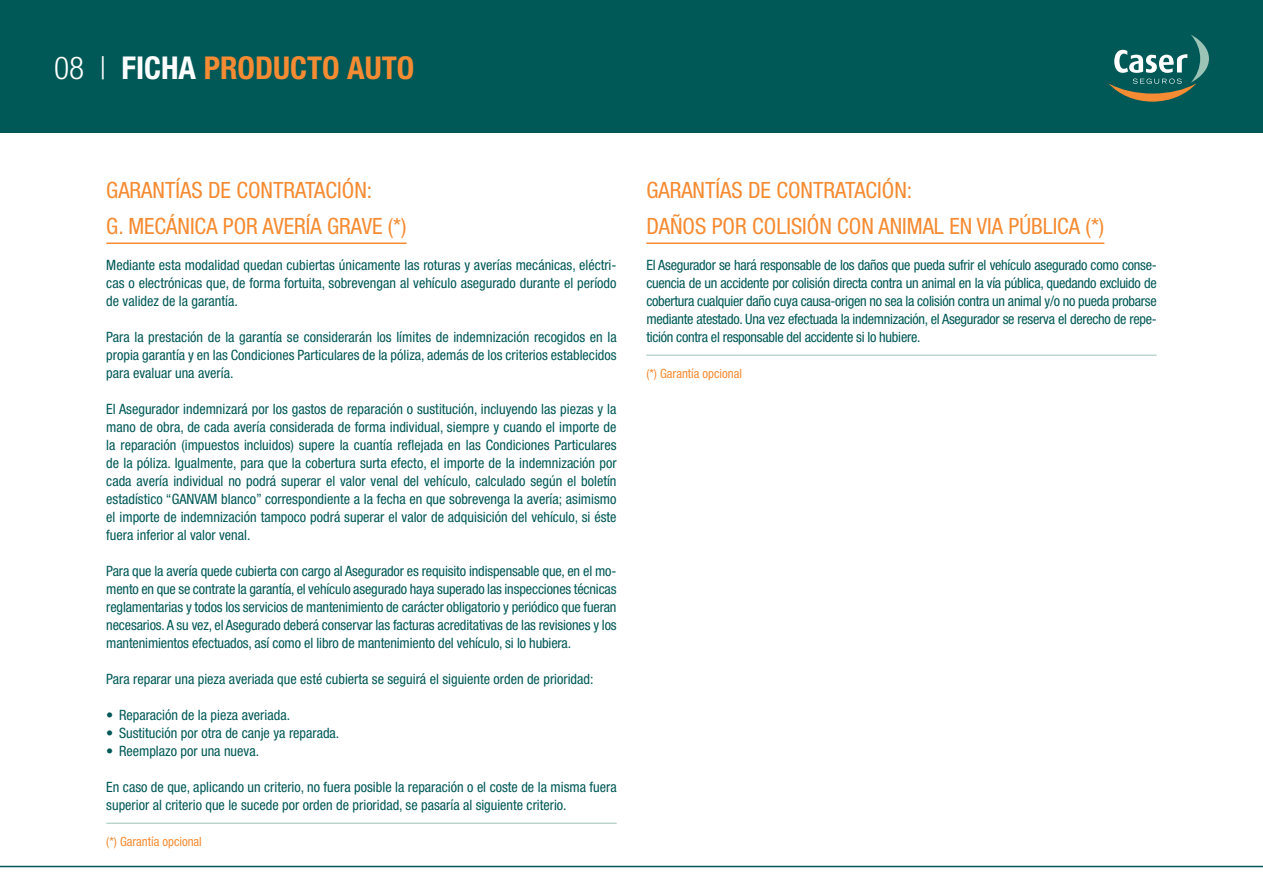
<style>
.page{position:relative;width:1263px;height:893px;background:#fff}
.page>*{position:absolute;margin:0;border:0;box-sizing:border-box;transform-origin:0 0}
.t1{font:700 condensed 31.5px "Helvetica Neue";color:#f58b32}
.t2{font:condensed 22.5px/36px "Helvetica Neue";color:#f58b32}
.t3{font:condensed 14.25px/18px "Helvetica Neue";color:#005957;text-align:justify}
.t4{font:condensed 12.75px "Helvetica Neue";color:#f58b32}
.s1{font-weight:300;color:#fff}
.s2{color:#fff}
</style>
<div class="page">
<div style="left:0;top:0;width:1263px;height:132px;background:#005957"></div>
<svg style="left:1109px;top:35px;width:100px;height:67px"></svg>
<hr style="left:0;top:866px;width:1263px;height:1px;background:#005957">
<hr style="left:106px;top:243px;width:301px;height:1px;background:#f58b32">
<hr style="left:106px;top:823px;width:511px;height:1px;background:#9bc3b6">
<hr style="left:646px;top:243px;width:458px;height:1px;background:#f58b32">
<hr style="left:646px;top:355px;width:511px;height:1px;background:#9bc3b6">
<h1 class="t1" style="left:54px;top:48px;width:328px"><span class="s1">08 |</span> <span class="s2">FICHA</span> PRODUCTO AUTO</h1>
<h2 class="t2" style="left:106px;top:172px;width:302px">GARANTÍAS DE CONTRATACIÓN:<br>G. MECÁNICA POR AVERÍA GRAVE (*)</h2>
<p class="t3" style="left:106px;top:256px;width:512px">Mediante esta modalidad quedan cubiertas únicamente las roturas y averías mecánicas, eléctri&shy;cas o electrónicas que, de forma fortuita, sobrevengan al vehículo asegurado durante el período de validez de la garantía.</p>
<p class="t3" style="left:106px;top:328px;width:512px">Para la prestación de la garantía se considerarán los límites de indemnización recogidos en la propia garantía y en las Condiciones Particulares de la póliza, además de los criterios establecidos para evaluar una avería.</p>
<p class="t3" style="left:106px;top:400px;width:512px">El Asegurador indemnizará por los gastos de reparación o sustitución, incluyendo las piezas y la mano de obra, de cada avería considerada de forma individual, siempre y cuando el importe de la reparación (impuestos incluidos) supere la cuantía reflejada en las Condiciones Particulares de la póliza. Igualmente, para que la cobertura surta efecto, el importe de la indemnización por cada avería individual no podrá superar el valor venal del vehículo, calculado según el boletín estadístico “GANVAM blanco” correspondiente a la fecha en que sobrevenga la avería; asimismo el importe de indemnización tampoco podrá superar el valor de adquisición del vehículo, si éste fuera inferior al valor venal.</p>
<p class="t3" style="left:106px;top:562px;width:512px">Para que la avería quede cubierta con cargo al Asegurador es requisito indispensable que, en el mo&shy;mento en que se contrate la garantía, el vehículo asegurado haya superado las inspecciones técnicas reglamentarias y todos los servicios de mantenimiento de carácter obligatorio y periódico que fueran necesarios. A su vez, el Asegurado deberá conservar las facturas acreditativas de las revisiones y los mantenimientos efectuados, así como el libro de mantenimiento del vehículo, si lo hubiera.</p>
<p class="t3" style="left:106px;top:670px;width:489px">Para reparar una pieza averiada que esté cubierta se seguirá el siguiente orden de prioridad:</p>
<p class="t3" style="left:106px;top:706px;width:185px">• Reparación de la pieza averiada.</p>
<p class="t3" style="left:106px;top:724px;width:235px">• Sustitución por otra de canje ya reparada.</p>
<p class="t3" style="left:106px;top:742px;width:154px">• Reemplazo por una nueva.</p>
<p class="t3" style="left:106px;top:778px;width:512px">En caso de que, aplicando un criterio, no fuera posible la reparación o el coste de la misma fuera superior al criterio que le sucede por orden de prioridad, se pasaría al siguiente criterio.</p>
<p class="t4" style="left:106px;top:834px;width:97px">(*) Garantía opcional</p>
<h2 class="t2" style="left:646px;top:172px;width:459px">GARANTÍAS DE CONTRATACIÓN:<br>DAÑOS POR COLISIÓN CON ANIMAL EN VIA PÚBLICA (*)</h2>
<p class="t3" style="left:646px;top:256px;width:512px">El Asegurador se hará responsable de los daños que pueda sufrir el vehículo asegurado como conse&shy;cuencia de un accidente por colisión directa contra un animal en la vía pública, quedando excluido de cobertura cualquier daño cuya causa-origen no sea la colisión contra un animal y/o no pueda probarse mediante atestado. Una vez efectuada la indemnización, el Asegurador se reserva el derecho de repe&shy;tición contra el responsable del accidente si lo hubiere.</p>
<p class="t4" style="left:646px;top:366px;width:97px">(*) Garantía opcional</p>
</div>
